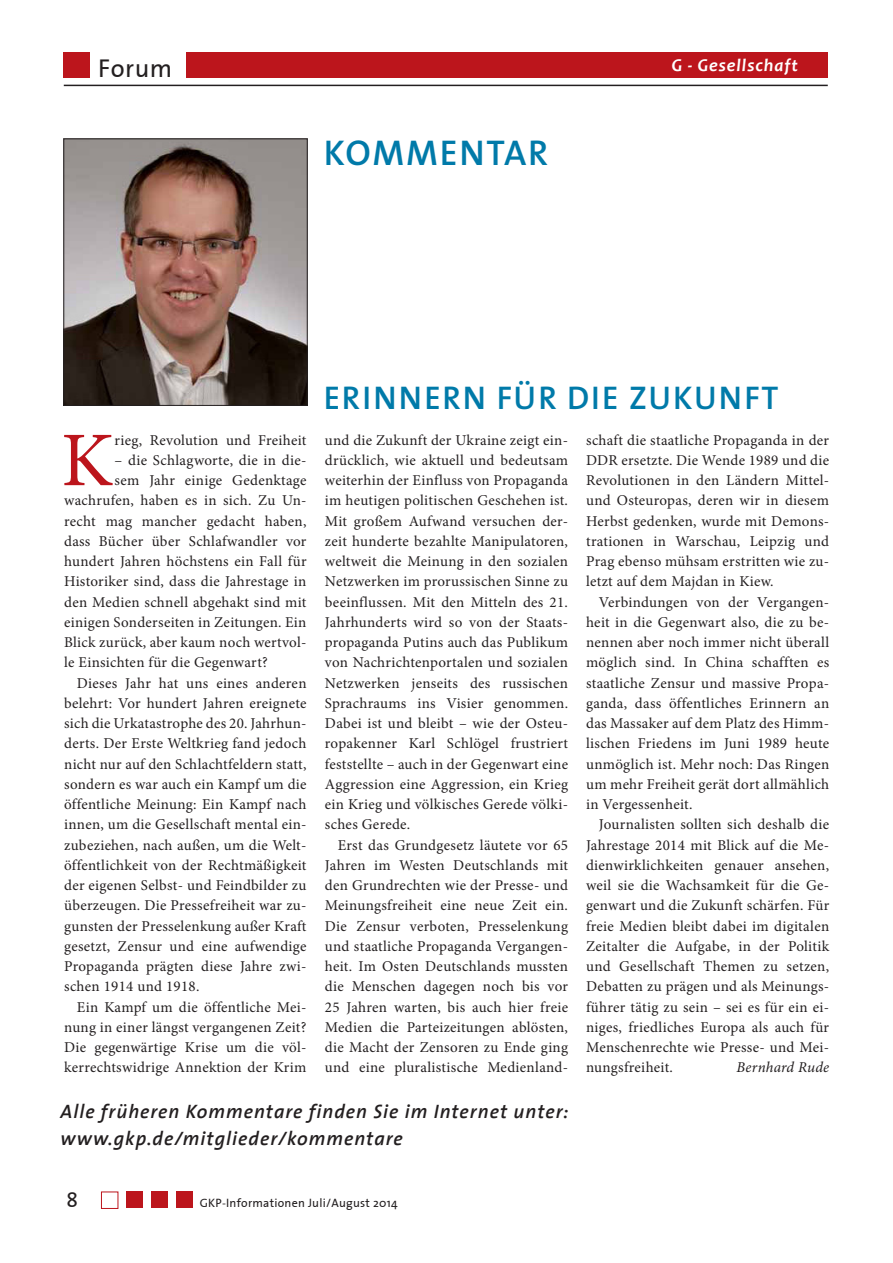
<style>
.page{position:relative;width:893px;height:1263px;background:#fff}
.page>*{position:absolute;margin:0;border:0;box-sizing:border-box;transform-origin:0 0}
.t1{font:77.25px "Minion Pro";color:#bc151c}
.t2{font:600 36px "The Sans";letter-spacing:.05em;color:#007aa9}
.t3{font:600 33px "The Sans";letter-spacing:.065em;color:#007aa9}
.t4{font:25.5px "The Sans Plain";letter-spacing:.02em;color:#231f20}
.t5{font:21px "The Sans Plain";color:#231f20}
.t6{font:italic 600 19.5px/27px "The Sans";letter-spacing:.05em;color:#231f20}
.t7{font:italic 700 18px "Candara";letter-spacing:.05em;color:#fff}
.t8{font:15px/20.2px "Minion Pro";letter-spacing:.02em;color:#231f20;text-align:justify}
.t9{font:italic 15px "Minion Pro";letter-spacing:.015em;color:#231f20}
.t10{font:12px "The Sans Plain";letter-spacing:.02em;color:#231f20}
</style>
<div class="page">
<hr style="left:64px;top:85px;width:764px;height:1px;background:#231f20">
<div style="left:64px;top:52px;width:764px;height:26px;background:#bc151c"></div>
<div style="left:176px;top:1191px;width:16px;height:17px;background:#bc151c"></div>
<div style="left:126px;top:1191px;width:17px;height:17px;background:#bc151c"></div>
<div style="left:151px;top:1191px;width:16px;height:17px;background:#bc151c"></div>
<div style="left:101px;top:1191px;width:17px;height:18px;border:1px solid #bc151c"></div>
<div style="left:90px;top:47px;width:95px;height:31px;background:#fff"></div>
<img style="left:66px;top:141px;width:239px;height:263px">
<div style="left:64px;top:139px;width:243px;height:267px;border:1px solid #231f20"></div>
<h3 class="t4" style="left:98px;top:47px;width:76px">Forum</h3>
<p class="t7" style="left:672px;top:53px;width:128px">G - Gesellschaft</p>
<h2 class="t2" style="left:324px;top:123px;width:226px">KOMMENTAR</h2>
<h1 class="t1" style="left:61px;top:409px;width:54px">K</h1>
<p class="t8" style="left:115px;top:430px;width:193px">rieg, Revolution und Freiheit</p>
<p class="t8" style="left:115px;top:450px;width:193px">– die Schlagworte, die in die-</p>
<p class="t8" style="left:115px;top:470px;width:193px">sem Jahr einige Gedenktage</p>
<p class="t8" style="left:64px;top:491px;width:244px">wachrufen, haben es in sich. Zu Un-</p>
<p class="t8" style="left:64px;top:511px;width:244px">recht mag mancher gedacht haben,</p>
<p class="t8" style="left:64px;top:531px;width:244px">dass Bücher über Schlafwandler vor</p>
<p class="t8" style="left:64px;top:551px;width:244px">hundert Jahren höchstens ein Fall für</p>
<p class="t8" style="left:64px;top:572px;width:244px">Historiker sind, dass die Jahrestage in</p>
<p class="t8" style="left:64px;top:592px;width:244px">den Medien schnell abgehakt sind mit</p>
<p class="t8" style="left:64px;top:612px;width:244px">einigen Sonderseiten in Zeitungen. Ein</p>
<p class="t8" style="left:64px;top:632px;width:244px">Blick zurück, aber kaum noch wertvol-</p>
<p class="t8" style="left:64px;top:653px;width:205px">le Einsichten für die Gegenwart?</p>
<p class="t8" style="left:77px;top:673px;width:231px">Dieses Jahr hat uns eines anderen</p>
<p class="t8" style="left:64px;top:693px;width:244px">belehrt: Vor hundert Jahren ereignete</p>
<p class="t8" style="left:64px;top:713px;width:244px">sich die Urkatastrophe des 20. Jahrhun-</p>
<p class="t8" style="left:64px;top:734px;width:244px">derts. Der Erste Weltkrieg fand jedoch</p>
<p class="t8" style="left:64px;top:754px;width:244px">nicht nur auf den Schlachtfeldern statt,</p>
<p class="t8" style="left:64px;top:774px;width:244px">sondern es war auch ein Kampf um die</p>
<p class="t8" style="left:64px;top:794px;width:244px">öffentliche Meinung: Ein Kampf nach</p>
<p class="t8" style="left:64px;top:815px;width:244px">innen, um die Gesellschaft mental ein-</p>
<p class="t8" style="left:64px;top:835px;width:244px">zubeziehen, nach außen, um die Welt-</p>
<p class="t8" style="left:64px;top:855px;width:244px">öffentlichkeit von der Rechtmäßigkeit</p>
<p class="t8" style="left:64px;top:875px;width:244px">der eigenen Selbst- und Feindbilder zu</p>
<p class="t8" style="left:64px;top:896px;width:244px">überzeugen. Die Pressefreiheit war zu-</p>
<p class="t8" style="left:64px;top:916px;width:244px">gunsten der Presselenkung außer Kraft</p>
<p class="t8" style="left:64px;top:936px;width:244px">gesetzt, Zensur und eine aufwendige</p>
<p class="t8" style="left:64px;top:956px;width:244px">Propaganda prägten diese Jahre zwi-</p>
<p class="t8" style="left:64px;top:977px;width:137px">schen 1914 und 1918.</p>
<p class="t8" style="left:77px;top:997px;width:231px">Ein Kampf um die öffentliche Mei-</p>
<p class="t8" style="left:64px;top:1017px;width:244px">nung in einer längst vergangenen Zeit?</p>
<p class="t8" style="left:64px;top:1037px;width:244px">Die gegenwärtige Krise um die völ-</p>
<p class="t8" style="left:64px;top:1058px;width:244px">kerrechtswidrige Annektion der Krim</p>
<h3 class="t3" style="left:324px;top:370px;width:456px">ERINNERN FÜR DIE ZUKUNFT</h3>
<p class="t8" style="left:325px;top:430px;width:245px">und die Zukunft der Ukraine zeigt ein&shy;drücklich, wie aktuell und bedeutsam weiterhin der Einfluss von Propaganda im heutigen politischen Geschehen ist.<br>Mit großem Aufwand versuchen der&shy;zeit hunderte bezahlte Manipulatoren, weltweit die Meinung in den sozialen Netzwerken im prorussischen Sinne zu beeinflussen. Mit den Mitteln des 21.<br>Jahrhunderts wird so von der Staats&shy;propaganda Putins auch das Publikum von Nachrichtenportalen und sozialen Netzwerken jenseits des russischen Sprachraums ins Visier genommen.<br>Dabei ist und bleibt – wie der Osteu&shy;ropakenner Karl Schlögel frustriert feststellte – auch in der Gegenwart eine Aggression eine Aggression, ein Krieg ein Krieg und völkisches Gerede völki&shy;sches Gerede.</p>
<p class="t8" style="left:325px;top:835px;width:245px;text-indent:13px">Erst das Grundgesetz läutete vor 65<br>Jahren im Westen Deutschlands mit den Grundrechten wie der Presse- und Meinungsfreiheit eine neue Zeit ein.<br>Die Zensur verboten, Presselenkung und staatliche Propaganda Vergangen&shy;heit. Im Osten Deutschlands mussten die Menschen dagegen noch bis vor 25 Jahren warten, bis auch hier freie Medien die Parteizeitungen ablösten, die Macht der Zensoren zu Ende ging und eine pluralistische Medienland-</p>
<p class="t8" style="left:586px;top:430px;width:245px">schaft die staatliche Propaganda in der DDR ersetzte. Die Wende 1989 und die Revolutionen in den Ländern Mittel&shy;und Osteuropas, deren wir in diesem Herbst gedenken, wurde mit Demons&shy;trationen in Warschau, Leipzig und Prag ebenso mühsam erstritten wie zu&shy;letzt auf dem Majdan in Kiew.</p>
<p class="t8" style="left:586px;top:592px;width:245px;text-indent:13px">Verbindungen von der Vergangen&shy;heit in die Gegenwart also, die zu be&shy;nennen aber noch immer nicht überall möglich sind. In China schafften es staatliche Zensur und massive Propa&shy;ganda, dass öffentliches Erinnern an das Massaker auf dem Platz des Himm&shy;lischen Friedens im Juni 1989 heute unmöglich ist. Mehr noch: Das Ringen um mehr Freiheit gerät dort allmählich in Vergessenheit.</p>
<p class="t8" style="left:586px;top:815px;width:245px;text-indent:13px">Journalisten sollten sich deshalb die Jahrestage 2014 mit Blick auf die Me&shy;dienwirklichkeiten genauer ansehen, weil sie die Wachsamkeit für die Ge&shy;genwart und die Zukunft schärfen. Für freie Medien bleibt dabei im digitalen Zeitalter die Aufgabe, in der Politik und Gesellschaft Themen zu setzen, Debatten zu prägen und als Meinungs&shy;führer tätig zu sein – sei es für ein ei&shy;niges, friedliches Europa als auch für Menschenrechte wie Presse- und Mei&shy;nungsfreiheit.</p>
<p class="t9" style="left:736px;top:1057px;width:94px">Bernhard Rude</p>
<h3 class="t6" style="left:61px;top:1097px;width:509px">Alle früheren Kommentare finden Sie im Internet unter: www.gkp.de/mitglieder/kommentare</h3>
<h3 class="t5" style="left:67px;top:1183px;width:13px">8</h3>
<p class="t10" style="left:200px;top:1192px;width:199px">GKP-Informationen Juli/August 2014</p>
</div>
